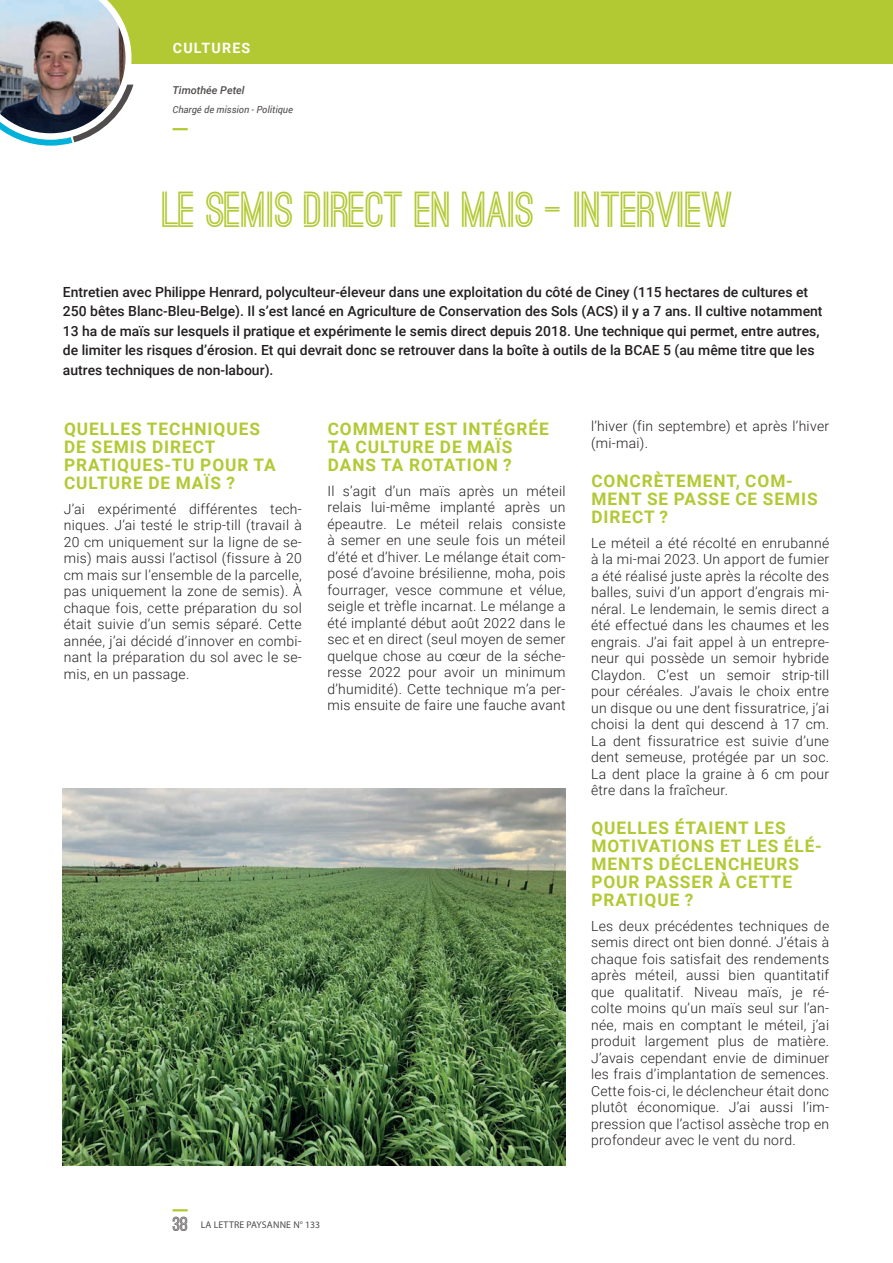
<style>
.page{position:relative;width:893px;height:1263px;background:#fff}
.page>*{position:absolute;margin:0;border:0;box-sizing:border-box;transform-origin:0 0}
.t1{font:700 48px "Ostrich Sans";letter-spacing:-.02em;color:#b3c934}
.t2{font:700 17.25px/18px "Roboto";letter-spacing:.055em;color:#b3c934}
.t3{font:700 14.25px "Roboto";letter-spacing:.085em;color:#fff}
.t4{font:300 13.95px/16.5px "Roboto";letter-spacing:.02em;color:#231f20;text-align:justify}
.t5{font:500 13.95px/19.5px "Roboto";color:#231f20}
.t6{font:italic 500 10.8px "Roboto";color:#4f4c4b}
.t7{font:italic 9.75px "Roboto";color:#4f4c4b}
.t8{font:9.75px "Myriad Pro";letter-spacing:.02em;color:#4f4c4b}
.s1{font-family:"Ostrich Sans";font-weight:700;font-size:19.5px}
</style>
<div class="page">
<div style="left:0;top:0;width:893px;height:64px;background:#b3c934"></div>
<svg style="left:173px;top:1209px;width:15px;height:2px"></svg>
<svg style="left:6px;top:29px;width:128px;height:117px"></svg>
<img style="left:0;top:0;width:126px;height:133px">
<svg style="left:173px;top:128px;width:15px;height:2px"></svg>
<img style="left:63px;top:788px;width:503px;height:377px">
<p class="t3" style="left:173px;top:38px;width:79px">CULTURES</p>
<p class="t6" style="left:173px;top:82px;width:74px">Timothée Petel</p>
<p class="t7" style="left:173px;top:103px;width:122px">Chargé de mission - Politique</p>
<h1 class="t1" style="left:162px;top:192px;width:572px">LE SEMIS DIRECT EN MAIS – INTERVIEW</h1>
<p class="t5" style="left:63px;top:282px;width:761px">Entretien avec Philippe Henrard, polyculteur-éleveur dans une exploitation du côté de Ciney (115 hectares de cultures et 250 bêtes Blanc-Bleu-Belge). Il s’est lancé en Agriculture de Conservation des Sols (ACS) il y a 7 ans. Il cultive notamment 13 ha de maïs sur lesquels il pratique et expérimente le semis direct depuis 2018. Une technique qui permet, entre autres, de limiter les risques d’érosion. Et qui devrait donc se retrouver dans la boîte à outils de la BCAE 5 (au même titre que les autres techniques de non-labour).</p>
<p class="t2" style="left:64px;top:419px;width:213px">QUELLES TECHNIQUES<br>DE SEMIS DIRECT<br>PRATIQUES-TU POUR TA<br>CULTURE DE MAÏS ?</p>
<p class="t4" style="left:64px;top:500px;width:240px">J’ai expérimenté différentes tech&shy;niques. J’ai testé le strip-till (travail à 20 cm uniquement sur la ligne de se&shy;mis) mais aussi l’actisol (fissure à 20 cm mais sur l’ensemble de la parcelle, pas uniquement la zone de semis). À chaque fois, cette préparation du sol était suivie d’un semis séparé. Cette année, j’ai décidé d’innover en combi&shy;nant la préparation du sol avec le se&shy;mis, en un passage.</p>
<p class="t2" style="left:328px;top:419px;width:223px">COMMENT EST INTÉGRÉE<br>TA CULTURE DE MAÏS<br>DANS TA ROTATION ?</p>
<p class="t4" style="left:327px;top:482px;width:240px">Il s’agit d’un maïs après un méteil relais lui-même implanté après un épeautre. Le méteil relais consiste à semer en une seule fois un méteil d’été et d’hiver. Le mélange était com&shy;posé d’avoine brésilienne, moha, pois fourrager, vesce commune et vélue, seigle et trèfle incarnat. Le mélange a été implanté début août 2022 dans le sec et en direct (seul moyen de semer quelque chose au cœur de la séche&shy;resse 2022 pour avoir un minimum d’humidité). Cette technique m’a per&shy;mis ensuite de faire une fauche avant</p>
<p class="t4" style="left:591px;top:418px;width:240px">l’hiver (fin septembre) et après l’hiver (mi-mai).</p>
<p class="t2" style="left:591px;top:471px;width:228px">CONCRÈTEMENT, COM-<br>MENT SE PASSE CE SEMIS<br>DIRECT ?</p>
<p class="t4" style="left:591px;top:534px;width:240px">Le méteil a été récolté en enrubanné à la mi-mai 2023. Un apport de fumier a été réalisé juste après la récolte des balles, suivi d’un apport d’engrais mi&shy;néral. Le lendemain, le semis direct a été effectué dans les chaumes et les engrais. J’ai fait appel à un entrepre&shy;neur qui possède un semoir hybride Claydon. C’est un semoir strip-till pour céréales. J’avais le choix entre un disque ou une dent fissuratrice, j’ai choisi la dent qui descend à 17 cm.<br>La dent fissuratrice est suivie d’une dent semeuse, protégée par un soc.<br>La dent place la graine à 6 cm pour être dans la fraîcheur.</p>
<p class="t2" style="left:591px;top:818px;width:232px">QUELLES ÉTAIENT LES<br>MOTIVATIONS ET LES ÉLÉ-<br>MENTS DÉCLENCHEURS<br>POUR PASSER À CETTE<br>PRATIQUE ?</p>
<p class="t4" style="left:591px;top:917px;width:240px">Les deux précédentes techniques de semis direct ont bien donné. J’étais à chaque fois satisfait des rendements après méteil, aussi bien quantitatif que qualitatif. Niveau maïs, je ré&shy;colte moins qu’un maïs seul sur l’an&shy;née, mais en comptant le méteil, j’ai produit largement plus de matière.<br>J’avais cependant envie de diminuer les frais d’implantation de semences.<br>Cette fois-ci, le déclencheur était donc plutôt économique. J’ai aussi l’im&shy;pression que l’actisol assèche trop en profondeur avec le vent du nord.</p>
<p class="t8" style="left:173px;top:1219px;width:149px"><span class="s1">38</span> LA LETTRE PAYSANNE N° 133</p>
</div>
